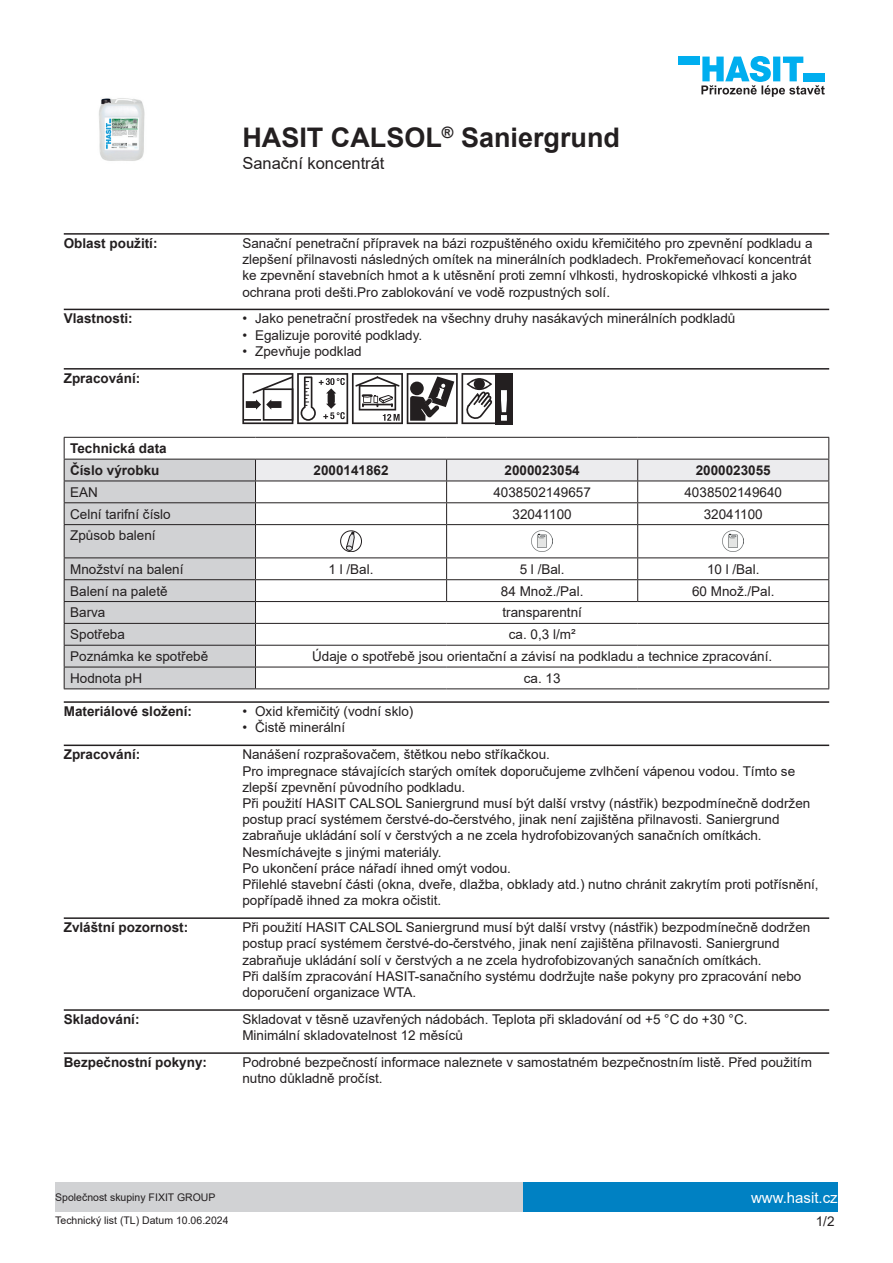
<style>
.page{position:relative;width:893px;height:1263px;background:#fff}
.page>*{position:absolute;margin:0;border:0;box-sizing:border-box;transform-origin:0 0}
.t1{font:700 27px "Arial";color:#231f20}
.t2{font:16.5px "Arial";color:#231f20}
.t3{font:15px "Arial";color:#fff}
.t4{font:13.5px/16.2px "Arial";color:#231f20}
.t5{font:700 13.5px/21.9px "Arial";color:#231f20}
.t6{font:10.5px "Arial";color:#231f20}
</style>
<div class="page">
<img style="left:99px;top:98px;width:46px;height:63px">
<div style="left:679px;top:57px;width:21px;height:8px;background:#00aeef"></div>
<svg style="left:701px;top:56px;width:124px;height:41px"></svg>
<div style="left:523px;top:1182px;width:315px;height:30px;background:#0081c3"></div>
<div style="left:55px;top:1182px;width:468px;height:30px;background:#d1d2d4"></div>
<hr style="left:64px;top:233px;width:765px;height:2px;background:#231f20">
<hr style="left:64px;top:309px;width:765px;height:1px;background:#231f20">
<hr style="left:64px;top:368px;width:765px;height:2px;background:#231f20">
<svg style="left:242px;top:373px;width:270px;height:51px"></svg>
<hr style="left:64px;top:437px;width:191px;height:1px;background:#231f20">
<hr style="left:255px;top:437px;width:192px;height:1px;background:#231f20">
<hr style="left:447px;top:437px;width:191px;height:1px;background:#231f20">
<hr style="left:638px;top:437px;width:191px;height:1px;background:#231f20">
<svg style="left:64px;top:438px;width:765px;height:251px"></svg>
<img style="left:531px;top:531px;width:22px;height:21px">
<img style="left:723px;top:531px;width:21px;height:21px">
<hr style="left:64px;top:701px;width:765px;height:2px;background:#231f20">
<hr style="left:64px;top:744px;width:765px;height:2px;background:#231f20">
<hr style="left:64px;top:917px;width:765px;height:2px;background:#231f20">
<hr style="left:64px;top:1009px;width:765px;height:2px;background:#231f20">
<hr style="left:64px;top:1052px;width:765px;height:2px;background:#231f20">
<h1 class="t1" style="left:242px;top:119px;width:379px">HASIT CALSOL<sup>®</sup> Saniergrund</h1>
<p class="t2" style="left:242px;top:152px;width:144px">Sanační koncentrát</p>
<p class="t5" style="left:64px;top:232px;width:95px">Oblast použití:</p>
<p class="t4" style="left:242px;top:235px;width:572px">Sanační penetrační přípravek na bázi rozpuštěného oxidu křemičitého pro zpevnění podkladu a zlepšení přilnavosti následných omítek na minerálních podkladech. Prokřemeňovací koncentrát ke zpevnění stavebních hmot a k utěsnění proti zemní vlhkosti, hydroskopické vlhkosti a jako ochrana proti dešti.Pro zablokování ve vodě rozpustných solí.</p>
<p class="t5" style="left:64px;top:308px;width:71px">Vlastnosti:</p>
<p class="t4" style="left:242px;top:311px;width:494px">• Jako penetrační prostředek na všechny druhy nasákavých minerálních podkladů</p>
<p class="t4" style="left:242px;top:327px;width:181px">• Egalizuje porovité podklady.</p>
<p class="t4" style="left:242px;top:343px;width:121px">• Zpevňuje podklad</p>
<p class="t5" style="left:64px;top:367px;width:78px">Zpracování:</p>
<p class="t5" style="left:70px;top:438px;width:98px">Technická data<br>Číslo výrobku</p>
<p class="t5" style="left:313px;top:459px;width:77px">2000141862</p>
<p class="t5" style="left:505px;top:459px;width:77px">2000023054</p>
<p class="t5" style="left:696px;top:459px;width:77px">2000023055</p>
<p class="t4" style="left:70px;top:484px;width:29px">EAN</p>
<p class="t4" style="left:493px;top:484px;width:99px">4038502149657</p>
<p class="t4" style="left:684px;top:484px;width:99px">4038502149640</p>
<p class="t4" style="left:70px;top:506px;width:102px">Celní tarifní číslo</p>
<p class="t4" style="left:513px;top:506px;width:61px">32041100</p>
<p class="t4" style="left:704px;top:506px;width:61px">32041100</p>
<p class="t4" style="left:70px;top:527px;width:87px">Způsob balení</p>
<p class="t4" style="left:70px;top:561px;width:115px">Množství na balení</p>
<p class="t4" style="left:329px;top:561px;width:47px">1 l /Bal.</p>
<p class="t4" style="left:520px;top:561px;width:47px">5 l /Bal.</p>
<p class="t4" style="left:707px;top:561px;width:54px">10 l /Bal.</p>
<p class="t4" style="left:70px;top:583px;width:99px">Balení na paletě</p>
<p class="t4" style="left:501px;top:583px;width:84px">84 Množ./Pal.</p>
<p class="t4" style="left:692px;top:583px;width:84px">60 Množ./Pal.</p>
<p class="t4" style="left:70px;top:604px;width:37px">Barva</p>
<p class="t4" style="left:502px;top:604px;width:81px">transparentní</p>
<p class="t4" style="left:70px;top:626px;width:56px">Spotřeba</p>
<p class="t4" style="left:509px;top:626px;width:68px">ca. 0,3 l/m²</p>
<p class="t4" style="left:70px;top:648px;width:140px">Poznámka ke spotřebě</p>
<p class="t4" style="left:312px;top:648px;width:461px">Údaje o spotřebě jsou orientační a závisí na podkladu a technice zpracování.</p>
<p class="t4" style="left:70px;top:670px;width:74px">Hodnota pH</p>
<p class="t4" style="left:524px;top:670px;width:38px">ca. 13</p>
<p class="t5" style="left:64px;top:701px;width:130px">Materiálové složení:</p>
<p class="t4" style="left:242px;top:703px;width:173px">• Oxid křemičitý (vodní sklo)</p>
<p class="t4" style="left:242px;top:719px;width:104px">• Čistě minerální</p>
<p class="t5" style="left:64px;top:744px;width:78px">Zpracování:</p>
<p class="t4" style="left:242px;top:746px;width:578px">Nanášení rozprašovačem, štětkou nebo stříkačkou.<br>Pro impregnace stávajících starých omítek doporučujeme zvlhčení vápenou vodou. Tímto se zlepší zpevnění původního podkladu.<br>Při použití HASIT CALSOL Saniergrund musí být další vrstvy (nástřik) bezpodmínečně dodržen postup prací systémem čerstvé-do-čerstvého, jinak není zajištěna přilnavosti. Saniergrund zabraňuje ukládání solí v čerstvých a ne zcela hydrofobizovaných sanačních omítkách.<br>Nesmíchávejte s jinými materiály.<br>Po ukončení práce nářadí ihned omýt vodou.<br>Přilehlé stavební části (okna, dveře, dlažba, obklady atd.) nutno chránit zakrytím proti potřísnění, popřípadě ihned za mokra očistit.</p>
<p class="t5" style="left:64px;top:917px;width:126px">Zvláštní pozornost:</p>
<p class="t4" style="left:242px;top:919px;width:569px">Při použití HASIT CALSOL Saniergrund musí být další vrstvy (nástřik) bezpodmínečně dodržen postup prací systémem čerstvé-do-čerstvého, jinak není zajištěna přilnavosti. Saniergrund zabraňuje ukládání solí v čerstvých a ne zcela hydrofobizovaných sanačních omítkách.<br>Při dalším zpracování HASIT-sanačního systému dodržujte naše pokyny pro zpracování nebo doporučení organizace WTA.</p>
<p class="t5" style="left:64px;top:1008px;width:77px">Skladování:</p>
<p class="t4" style="left:242px;top:1011px;width:507px">Skladovat v těsně uzavřených nádobách. Teplota při skladování od +5 °C do +30 °C.<br>Minimální skladovatelnost 12 měsíců</p>
<p class="t5" style="left:64px;top:1052px;width:145px">Bezpečnostní pokyny:</p>
<p class="t4" style="left:242px;top:1054px;width:571px">Podrobné bezpečností informace naleznete v samostatném bezpečnostním listě. Před použitím nutno důkladně pročíst.</p>
<p class="t6" style="left:55px;top:1190px;width:162px">Společnost skupiny FIXIT GROUP</p>
<p class="t3" style="left:751px;top:1187px;width:88px">www.hasit.cz</p>
<p class="t6" style="left:55px;top:1213px;width:175px">Technický list (TL) Datum 10.06.2024</p>
<p class="t4" style="left:816px;top:1213px;width:20px">1/2</p>
</div>
